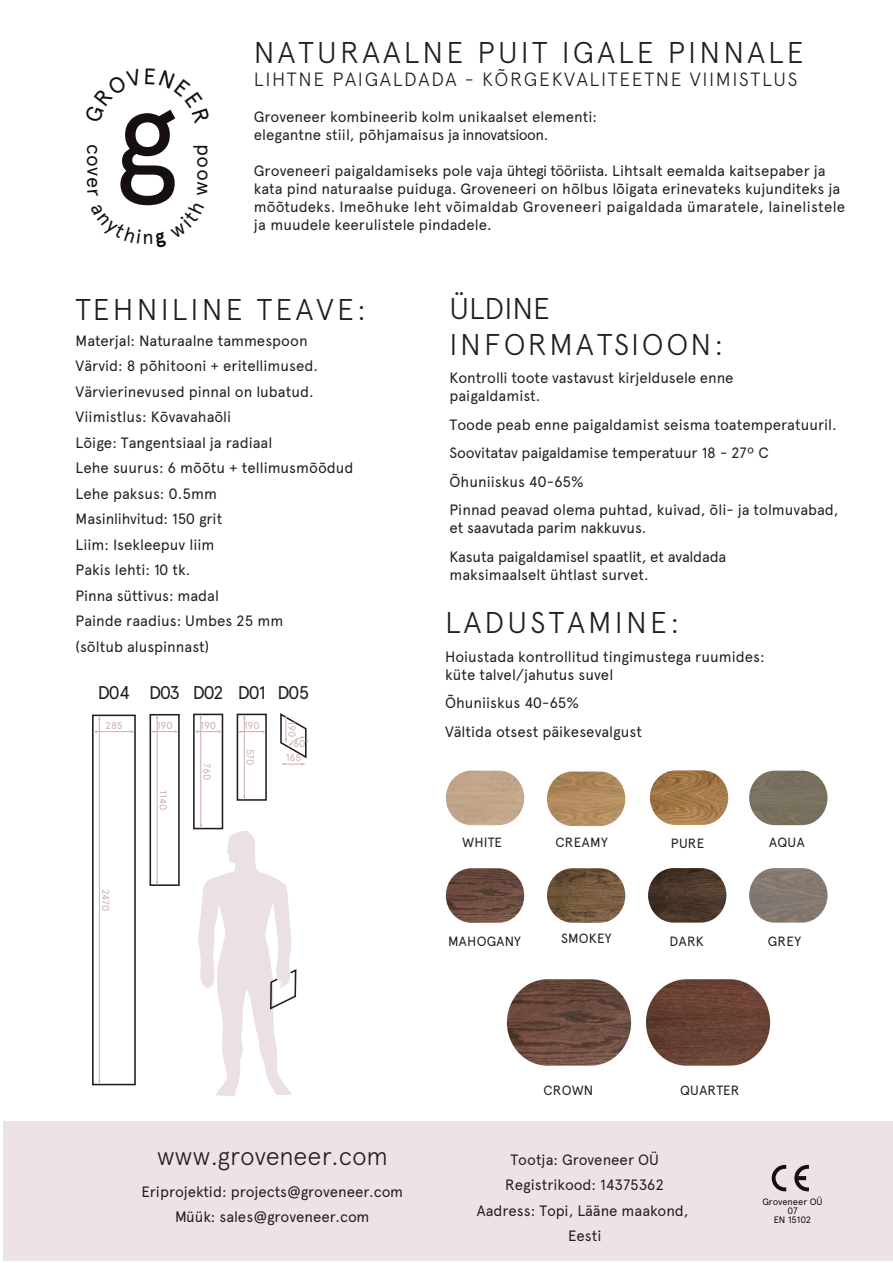
<style>
.page{position:relative;width:893px;height:1263px;background:#fff}
.page>*{position:absolute;margin:0;border:0;box-sizing:border-box;transform-origin:0 0}
.t1{font:127.05px "Apercu";color:#160f11}
.t2{font:300 30px "Apercu";letter-spacing:.105em;color:#231f20}
.t3{font:300 30px/36px "Apercu";letter-spacing:.07em;color:#231f20}
.t4{font:300 25.2px "Apercu";letter-spacing:-.005em;color:#231f20}
.t5{font:19.95px "Apercu";letter-spacing:.02em;color:#160f11}
.t6{font:300 19.2px "Apercu";letter-spacing:.085em;color:#231f20}
.t7{font:18.45px "Apercu";letter-spacing:-.09em;color:#211e1e}
.t8{font:15px/25.5px "Apercu";color:#231f20}
.t9{font:13.35px "Apercu";letter-spacing:.02em;color:#231f20}
.t10{font:10.05px "Apercu";color:#cdafaf}
.t11{font:9.3px/9.3px "Apercu";letter-spacing:-.005em;color:#160f11;text-align:center}
</style>
<div class="page">
<img style="left:749px;top:868px;width:78px;height:55px">
<img style="left:650px;top:770px;width:78px;height:55px">
<img style="left:547px;top:771px;width:78px;height:55px">
<img style="left:446px;top:771px;width:78px;height:54px">
<img style="left:749px;top:771px;width:78px;height:54px">
<img style="left:547px;top:868px;width:78px;height:55px">
<img style="left:446px;top:868px;width:78px;height:55px">
<img style="left:648px;top:868px;width:78px;height:55px">
<img style="left:646px;top:979px;width:124px;height:87px">
<img style="left:507px;top:979px;width:124px;height:87px">
<div style="left:237px;top:714px;width:30px;height:87px;border:2px solid #211e1e"></div>
<div style="left:193px;top:714px;width:30px;height:115px;border:2px solid #211e1e"></div>
<div style="left:150px;top:714px;width:30px;height:172px;border:2px solid #211e1e"></div>
<div style="left:92px;top:714px;width:44px;height:371px;border:2px solid #211e1e"></div>
<hr style="left:157px;top:718px;width:1px;height:164px;background:#cdafaf">
<svg style="left:150px;top:730px;width:29px;height:3px"></svg>
<hr style="left:200px;top:718px;width:1px;height:107px;background:#cdafaf">
<svg style="left:198px;top:824px;width:99px;height:272px"></svg>
<svg style="left:194px;top:730px;width:28px;height:3px"></svg>
<hr style="left:244px;top:718px;width:1px;height:78px;background:#cdafaf">
<svg style="left:237px;top:730px;width:29px;height:3px"></svg>
<hr style="left:99px;top:719px;width:1px;height:362px;background:#cdafaf">
<svg style="left:98px;top:715px;width:3px;height:5px"></svg>
<svg style="left:98px;top:1080px;width:3px;height:5px"></svg>
<hr style="left:96px;top:731px;width:36px;height:1px;background:#cdafaf">
<svg style="left:280px;top:713px;width:27px;height:52px"></svg>
<div style="left:3px;top:1121px;width:890px;height:140px;background:#ede2e4"></div>
<svg style="left:772px;top:1165px;width:14px;height:26px"></svg>
<svg style="left:794px;top:1165px;width:15px;height:26px"></svg>
<h1 class="t1" style="left:114px;top:38px;width:66px">g</h1>
<h3 class="t5" style="left:109px;top:144px;width:45px;rotate:90deg">cove</h3>
<h3 class="t5" style="left:186px;top:181px;width:38px;rotate:-90deg">ood</h3>
<h2 class="t2" style="left:254px;top:30px;width:552px">NATURAALNE PUIT IGALE PINNALE</h2>
<p class="t6" style="left:254px;top:65px;width:545px">LIHTNE PAIGALDADA - KÕRGEKVALITEETNE VIIMISTLUS</p>
<p class="t8" style="left:254px;top:107px;width:345px;line-height:18px">Groveneer kombineerib kolm unikaalset elementi: elegantne stiil, põhjamaisus ja innovatsioon.</p>
<p class="t8" style="left:254px;top:161px;width:593px;line-height:18px">Groveneeri paigaldamiseks pole vaja ühtegi tööriista. Lihtsalt eemalda kaitsepaber ja kata pind naturaalse puiduga. Groveneeri on hõlbus lõigata erinevateks kujunditeks ja mõõtudeks. Imeõhuke leht võimaldab Groveneeri paigaldada ümaratele, lainelistele ja muudele keerulistele pindadele.</p>
<h2 class="t2" style="left:76px;top:287px;width:292px">TEHNILINE TEAVE:</h2>
<p class="t8" style="left:76px;top:327px;width:280px">Materjal: Naturaalne tammespoon<br>Värvid: 8 põhitooni + eritellimused.<br>Värvierinevused pinnal on lubatud.<br>Viimistlus: Kõvavahaõli<br>Lõige: Tangentsiaal ja radiaal<br>Lehe suurus: 6 mõõtu + tellimusmõõdud<br>Lehe paksus: 0.5mm<br>Masinlihvitud: 150 grit<br>Liim: Isekleepuv liim<br>Pakis lehti: 10 tk.<br>Pinna süttivus: madal<br>Painde raadius: Umbes 25 mm<br>(sõltub aluspinnast)</p>
<p class="t7" style="left:98px;top:678px;width:213px">D04 D03 D02 D01 D05</p>
<p class="t10" style="left:105px;top:718px;width:19px">285</p>
<p class="t10" style="left:113px;top:888px;width:24px;rotate:90deg">2470</p>
<p class="t10" style="left:157px;top:718px;width:17px">190</p>
<p class="t10" style="left:171px;top:790px;width:21px;rotate:90deg">1140</p>
<p class="t10" style="left:200px;top:718px;width:17px">190</p>
<p class="t10" style="left:214px;top:763px;width:19px;rotate:90deg">760</p>
<p class="t10" style="left:244px;top:718px;width:17px">190</p>
<p class="t10" style="left:258px;top:748px;width:19px;rotate:90deg">570</p>
<p class="t10" style="left:300px;top:721px;width:17px;rotate:90deg">190</p>
<p class="t10" style="left:293px;top:736px;width:17px">60°</p>
<p class="t10" style="left:286px;top:750px;width:17px">165</p>
<h2 class="t3" style="left:450px;top:288px;width:275px">ÜLDINE<br>INFORMATSIOON:</h2>
<p class="t8" style="left:450px;top:368px;width:286px;line-height:18px">Kontrolli toote vastavust kirjeldusele enne paigaldamist.</p>
<p class="t8" style="left:450px;top:409px;width:391px;line-height:28.5px">Toode peab enne paigaldamist seisma toatemperatuuril.<br>Soovitatav paigaldamise temperatuur 18 - 27º C Õhuniiskus 40-65%<br>Pinnad peavad olema puhtad, kuivad, õli- ja tolmuvabad,</p>
<p class="t8" style="left:450px;top:513px;width:278px;line-height:28.5px">et saavutada parim nakkuvus.<br>Kasuta paigaldamisel spaatlit, et avaldada</p>
<p class="t8" style="left:450px;top:561px;width:201px">maksimaalselt ühtlast survet.</p>
<h2 class="t2" style="left:445px;top:600px;width:236px">LADUSTAMINE:</h2>
<p class="t8" style="left:445px;top:647px;width:321px;line-height:18px">Hoiustada kontrollitud tingimustega ruumides: küte talvel/jahutus suvel</p>
<p class="t8" style="left:445px;top:688px;width:198px;line-height:28.5px">Õhuniiskus 40-65%<br>Vältida otsest päikesevalgust</p>
<p class="t9" style="left:462px;top:833px;width:41px">WHITE</p>
<p class="t9" style="left:555px;top:832px;width:54px">CREAMY</p>
<p class="t9" style="left:671px;top:833px;width:35px">PURE</p>
<p class="t9" style="left:769px;top:833px;width:37px">AQUA</p>
<p class="t9" style="left:448px;top:931px;width:74px">MAHOGANY</p>
<p class="t9" style="left:561px;top:928px;width:52px">SMOKEY</p>
<p class="t9" style="left:670px;top:931px;width:36px">DARK</p>
<p class="t9" style="left:768px;top:931px;width:35px">GREY</p>
<h3 class="t4" style="left:157px;top:1137px;width:233px">www.groveneer.com</h3>
<p class="t8" style="left:141px;top:1178px;width:263px;text-align:center">Eriprojektid: projects@groveneer.com<br>Müük: sales@groveneer.com</p>
<p class="t9" style="left:543px;top:1080px;width:51px">CROWN</p>
<p class="t9" style="left:680px;top:1080px;width:61px">QUARTER</p>
<p class="t8" style="left:477px;top:1146px;width:213px;text-align:center">Tootja: Groveneer OÜ<br>Registrikood: 14375362<br>Aadress: Topi, Lääne maakond,<br>Eesti</p>
<p class="t11" style="left:762px;top:1196px;width:62px">Groveneer OÜ<br>07<br>EN 15102</p>
</div>
